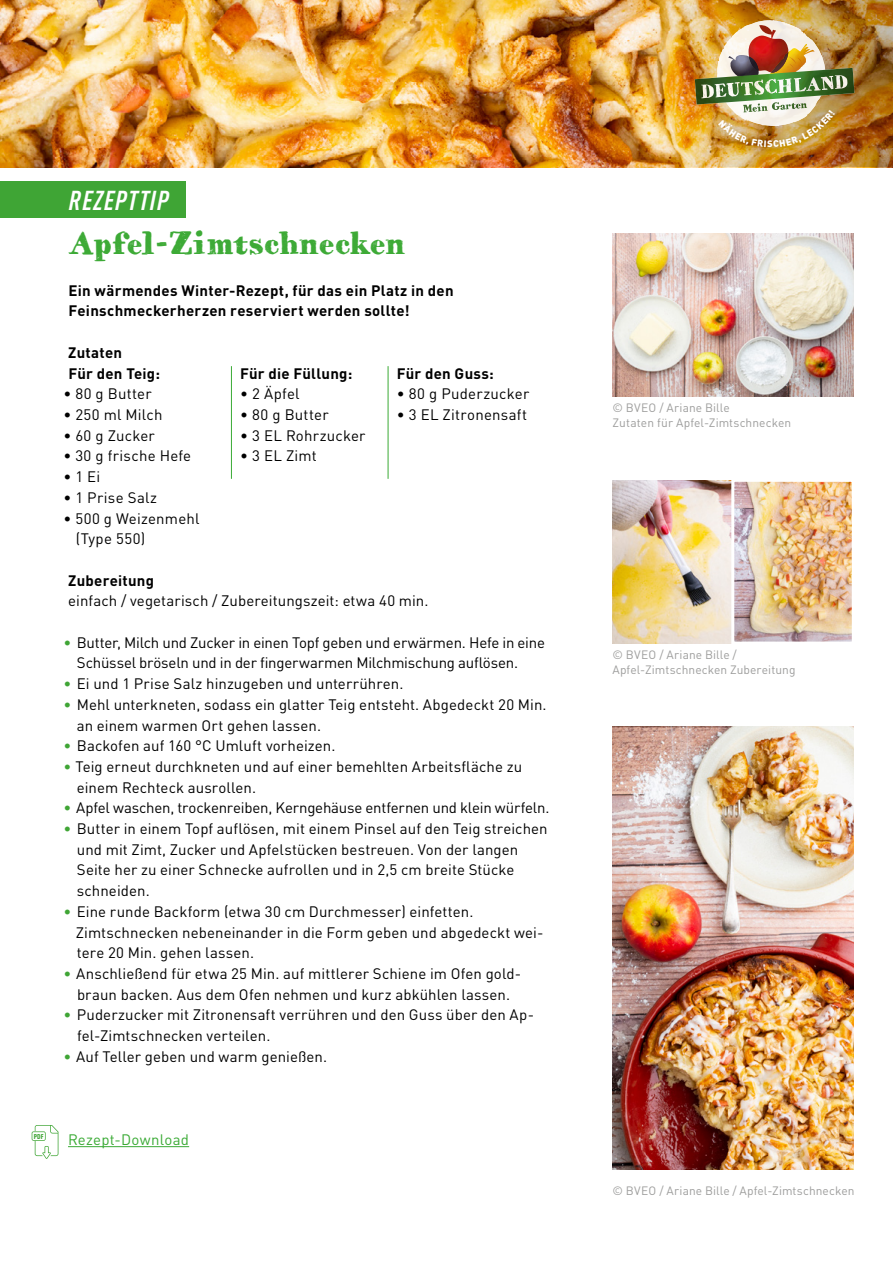
<style>
.page{position:relative;width:893px;height:1263px;background:#fff}
.page>*{position:absolute;margin:0;border:0;box-sizing:border-box;transform-origin:0 0}
.t1{font:33px "HVD Bodedo";letter-spacing:-.035em;color:#3daa36}
.t2{font:italic 700 condensed 27px "DIN Pro";letter-spacing:.04em;color:#fff}
.t3{font:15px/20.7px "DIN Pro";letter-spacing:.005em;color:#000}
.t4{font:15px/20.7px "DIN Pro";letter-spacing:-.015em;color:#000}
.t5{font:700 15px/20.7px "DIN Pro";letter-spacing:.015em;color:#000}
.t6{font:15px "DIN Pro";letter-spacing:.02em;color:#3aaa35}
.t7{font:15px "DIN Pro";letter-spacing:.025em;color:#000}
.t8{font:12px/15px "DIN Pro";letter-spacing:.005em;color:#9d9d9c}
.t9{font:900 condensed 6.9px "DIN Pro";color:#3fa535}
.s1{color:#3fa535}
</style>
<div class="page">
<img style="left:0;top:0;width:533px;height:167px">
<img style="left:612px;top:480px;width:119px;height:163px">
<img style="left:612px;top:234px;width:241px;height:162px">
<div style="left:0;top:181px;width:185px;height:37px;background:#3fa535"></div>
<img style="left:612px;top:727px;width:241px;height:442px">
<img style="left:533px;top:0;width:360px;height:167px">
<img style="left:735px;top:483px;width:116px;height:157px">
<div style="left:731px;top:479px;width:124px;height:165px;border:3px solid #fff"></div>
<svg style="left:32px;top:1125px;width:26px;height:34px"></svg>
<hr style="left:68px;top:1146px;width:121px;height:1px;background:#3aaa35">
<hr style="left:231px;top:366px;width:1px;height:113px;background:#3aaa35">
<hr style="left:388px;top:366px;width:1px;height:113px;background:#3aaa35">
<img style="left:695px;top:20px;width:159px;height:148px">
<h2 class="t2" style="left:69px;top:180px;width:102px">REZEPTTIP</h2>
<h1 class="t1" style="left:68px;top:222px;width:339px">Apfel-Zimtschnecken</h1>
<p class="t5" style="left:69px;top:278px;width:387px">Ein wärmendes Winter-Rezept, für das ein Platz in den<br>Feinschmeckerherzen reserviert werden sollte!</p>
<p class="t5" style="left:68px;top:340px;width:93px">Zutaten<br>Für den Teig:</p>
<p class="t3" style="left:63px;top:382px;width:90px">• 80 g Butter</p>
<p class="t3" style="left:63px;top:403px;width:101px">• 250 ml Milch</p>
<p class="t3" style="left:63px;top:423px;width:93px">• 60 g Zucker</p>
<p class="t3" style="left:63px;top:444px;width:129px">• 30 g frische Hefe</p>
<p class="t3" style="left:63px;top:465px;width:38px">• 1 Ei</p>
<p class="t7" style="left:63px;top:486px;width:95px">• 1 Prise Salz</p>
<p class="t3" style="left:76px;top:506px;width:125px;text-indent:-12px">• 500 g Weizenmehl (Type 550)</p>
<p class="t5" style="left:68px;top:568px;width:87px">Zubereitung</p>
<p class="t3" style="left:68px;top:589px;width:362px">einfach / vegetarisch / Zubereitungszeit: etwa 40 min.</p>
<p class="t4" style="left:77px;top:630px;width:470px;text-indent:-14px"><span class="s1">•</span> Butter, Milch und Zucker in einen Topf geben und erwärmen. Hefe in eine<br>Schüssel bröseln und in der fingerwarmen Milchmischung auflösen.</p>
<p class="t3" style="left:63px;top:672px;width:342px"><span class="s1">•</span> Ei und 1 Prise Salz hinzugeben und unterrühren.</p>
<p class="t3" style="left:77px;top:692px;width:471px;text-indent:-13px"><span class="s1">•</span> Mehl unterkneten, sodass ein glatter Teig entsteht. Abgedeckt 20 Min. an einem warmen Ort gehen lassen.</p>
<p class="t3" style="left:63px;top:734px;width:274px"><span class="s1">•</span> Backofen auf 160 °C Umluft vorheizen.</p>
<p class="t3" style="left:77px;top:755px;width:447px;text-indent:-13px"><span class="s1">•</span> Teig erneut durchkneten und auf einer bemehlten Arbeitsfläche zu einem Rechteck ausrollen.</p>
<p class="t4" style="left:63px;top:796px;width:488px"><span class="s1">•</span> Apfel waschen, trockenreiben, Kerngehäuse entfernen und klein würfeln.</p>
<p class="t3" style="left:77px;top:817px;width:472px;text-indent:-14px"><span class="s1">•</span> Butter in einem Topf auflösen, mit einem Pinsel auf den Teig streichen und mit Zimt, Zucker und Apfelstücken bestreuen. Von der langen Seite her zu einer Schnecke aufrollen und in 2,5 cm breite Stücke schneiden.</p>
<p class="t3" style="left:76px;top:899px;width:469px;text-indent:-12px"><span class="s1">•</span> Eine runde Backform (etwa 30 cm Durchmesser) einfetten.<br>Zimtschnecken nebeneinander in die Form geben und abgedeckt wei&shy;tere 20 Min. gehen lassen.</p>
<p class="t3" style="left:63px;top:962px;width:459px;text-align:center"><span class="s1">•</span> Anschließend für etwa 25 Min. auf mittlerer Schiene im Ofen gold&shy;braun backen. Aus dem Ofen nehmen und kurz abkühlen lassen.</p>
<p class="t3" style="left:77px;top:1003px;width:458px;text-indent:-14px"><span class="s1">•</span> Puderzucker mit Zitronensaft verrühren und den Guss über den Ap&shy;fel-Zimtschnecken verteilen.</p>
<p class="t3" style="left:63px;top:1044px;width:265px"><span class="s1">•</span> Auf Teller geben und warm genießen.</p>
<p class="t5" style="left:240px;top:361px;width:114px">Für die Füllung:</p>
<p class="t3" style="left:240px;top:382px;width:61px">• 2 Äpfel</p>
<p class="t3" style="left:240px;top:403px;width:90px">• 80 g Butter</p>
<p class="t3" style="left:240px;top:423px;width:127px">• 3 EL Rohrzucker</p>
<p class="t3" style="left:240px;top:444px;width:78px">• 3 EL Zimt</p>
<p class="t5" style="left:397px;top:361px;width:99px">Für den Guss:</p>
<p class="t3" style="left:397px;top:382px;width:134px">• 80 g Puderzucker</p>
<p class="t3" style="left:397px;top:403px;width:132px">• 3 EL Zitronensaft</p>
<p class="t9" style="left:34px;top:1131px;width:11px">PDF</p>
<p class="t6" style="left:68px;top:1127px;width:123px">Rezept-Download</p>
<p class="t8" style="left:612px;top:399px;width:180px">© BVEO / Ariane Bille<br>Zutaten für Apfel-Zimtschnecken</p>
<p class="t8" style="left:612px;top:646px;width:185px">© BVEO / Ariane Bille /<br>Apfel-Zimtschnecken Zubereitung</p>
<p class="t8" style="left:612px;top:1181px;width:244px">© BVEO / Ariane Bille / Apfel-Zimtschnecken</p>
</div>
